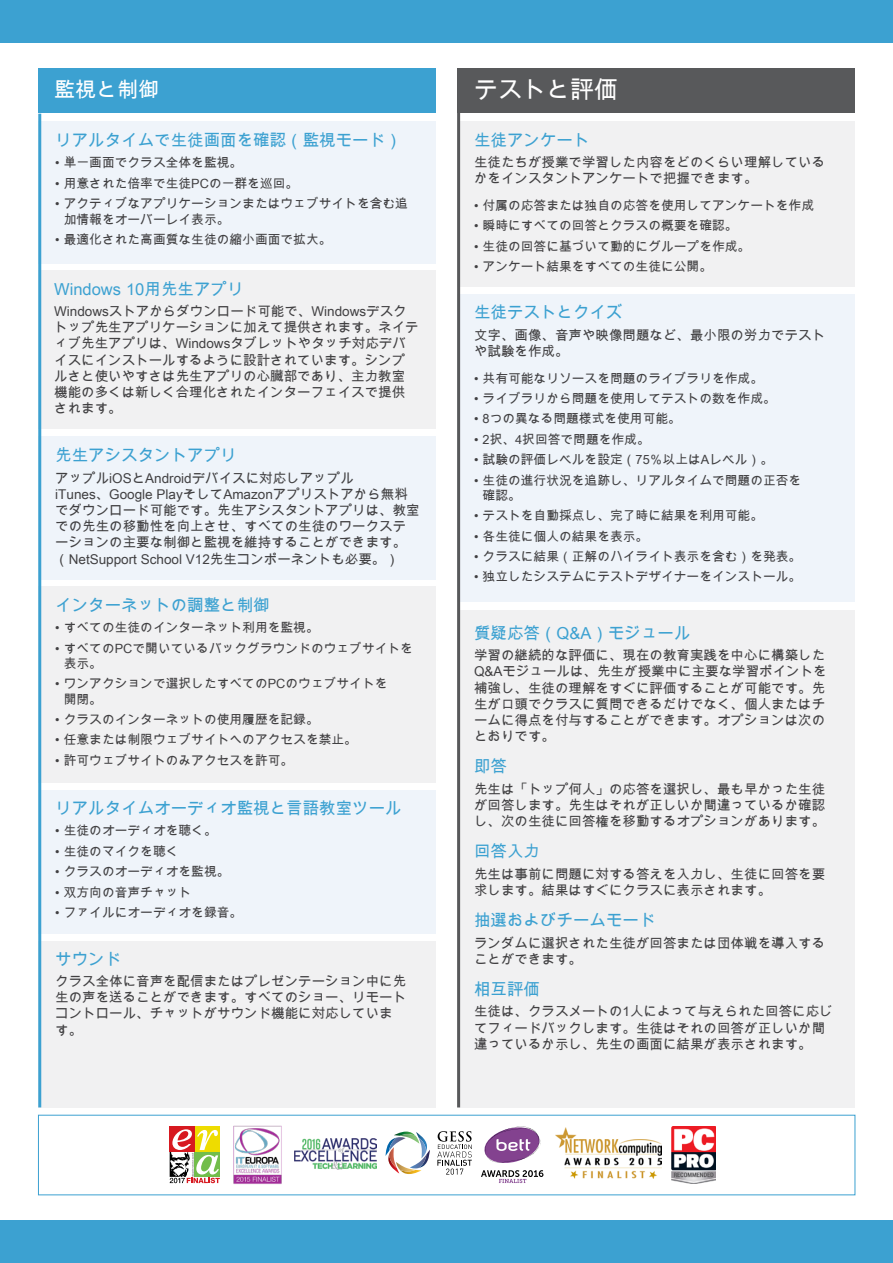
<style>
.page{position:relative;width:893px;height:1263px;background:#fff}
.page>*{position:absolute;margin:0;border:0;box-sizing:border-box;transform-origin:0 0}
.t1{font:24px "Arial Unicode MS";color:#fff}
.t2{font:21px "Arial Unicode MS";color:#fff}
.t3{font:16.5px "Arial Unicode MS";color:#3ca1d1}
.t4{font:13.5px/16.2px "Arial Unicode MS";color:#414042}
.t5{font:12.75px/15.3px "Arial Unicode MS";color:#414042}
</style>
<div class="page">
<div style="left:458px;top:610px;width:397px;height:497px;background:#f1f1f2"></div>
<div style="left:38px;top:270px;width:398px;height:159px;background:#f1f1f2"></div>
<div style="left:38px;top:121px;width:398px;height:143px;background:#eff4fa"></div>
<div style="left:0;top:1220px;width:893px;height:43px;background:#3ca1d1"></div>
<div style="left:0;top:0;width:893px;height:43px;background:#3ca1d1"></div>
<div style="left:38px;top:69px;width:398px;height:44px;background:#3ca1d1"></div>
<div style="left:38px;top:1115px;width:817px;height:80px;background:#fff;border:1px solid #3ca1d1"></div>
<div style="left:38px;top:436px;width:398px;height:143px;background:#eff4fa"></div>
<div style="left:38px;top:587px;width:398px;height:196px;background:#f1f1f2"></div>
<div style="left:38px;top:790px;width:397px;height:143px;background:#eff4fa"></div>
<div style="left:38px;top:941px;width:397px;height:166px;background:#f1f1f2"></div>
<div style="left:457px;top:121px;width:398px;height:166px;background:#f1f1f2"></div>
<div style="left:458px;top:295px;width:397px;height:307px;background:#eff4fa"></div>
<div style="left:458px;top:69px;width:397px;height:44px;background:#58595b"></div>
<hr style="left:457px;top:69px;width:3px;height:1038px;background:#58595b">
<hr style="left:38px;top:114px;width:3px;height:993px;background:#3ca1d1">
<div style="left:195px;top:1127px;width:25px;height:25px;background:#eedc00"></div>
<div style="left:170px;top:1127px;width:25px;height:25px;background:#d71920"></div>
<svg style="left:170px;top:1129px;width:50px;height:54px"></svg>
<img style="left:233px;top:1125px;width:49px;height:59px">
<img style="left:294px;top:1138px;width:82px;height:31px">
<svg style="left:386px;top:1131px;width:44px;height:43px"></svg>
<svg style="left:437px;top:1131px;width:35px;height:43px"></svg>
<svg style="left:481px;top:1126px;width:62px;height:57px"></svg>
<img style="left:555px;top:1128px;width:106px;height:50px">
<img style="left:672px;top:1126px;width:44px;height:58px">
<h2 class="t2" style="left:54px;top:74px;width:106px">監視と制御</h2>
<p class="t3" style="left:55px;top:128px;width:348px">リアルタイムで生徒画面を確認（監視モード）</p>
<p class="t5" style="left:55px;top:155px;width:188px">• 単一画面でクラス全体を監視。</p>
<p class="t5" style="left:55px;top:175px;width:244px">• 用意された倍率で生徒PCの一群を巡回。</p>
<p class="t5" style="left:64px;top:196px;width:346px;text-indent:-9px">• アクティブなアプリケーションまたはウェブサイトを含む追加情報をオーバーレイ表示。</p>
<p class="t5" style="left:55px;top:232px;width:278px">• 最適化された高画質な生徒の縮小画面で拡大。</p>
<p class="t3" style="left:54px;top:277px;width:191px">Windows 10用先生アプリ</p>
<p class="t4" style="left:54px;top:303px;width:366px">Windowsストアからダウンロード可能で、Windowsデスクトップ先生アプリケーションに加えて提供されます。ネイティブ先生アプリは、Windowsタブレットやタッチ対応デバイスにインストールするように設計されています。シンプルさと使いやすさは先生アプリの心臓部であり、主力教室機能の多くは新しく合理化されたインターフェイスで提供されます。</p>
<p class="t3" style="left:55px;top:443px;width:183px">先生アシスタントアプリ</p>
<p class="t4" style="left:55px;top:469px;width:366px">アップルiOSとAndroidデバイスに対応しアップル<br>iTunes、Google PlayそしてAmazonアプリストアから無料でダウンロード可能です。先生アシスタントアプリは、教室での先生の移動性を向上させ、すべての生徒のワークステーションの主要な制御と監視を維持することができます。（NetSupport School V12先生コンポーネントも必要。）</p>
<p class="t3" style="left:55px;top:593px;width:216px">インターネットの調整と制御</p>
<p class="t5" style="left:55px;top:620px;width:265px">• すべての生徒のインターネット利用を監視。</p>
<p class="t5" style="left:64px;top:640px;width:351px;text-indent:-9px">• すべてのPCで開いているバックグラウンドのウェブサイトを表示。</p>
<p class="t5" style="left:64px;top:676px;width:325px;text-indent:-9px">• ワンアクションで選択したすべてのPCのウェブサイトを開閉。</p>
<p class="t5" style="left:55px;top:712px;width:265px">• クラスのインターネットの使用履歴を記録。</p>
<p class="t5" style="left:55px;top:732px;width:303px">• 任意または制限ウェブサイトへのアクセスを禁止。</p>
<p class="t5" style="left:55px;top:752px;width:239px">• 許可ウェブサイトのみアクセスを許可。</p>
<p class="t3" style="left:55px;top:796px;width:348px">リアルタイムオーディオ監視と言語教室ツール</p>
<p class="t5" style="left:55px;top:823px;width:163px">• 生徒のオーディオを聴く。</p>
<p class="t5" style="left:55px;top:843px;width:125px">• 生徒のマイクを聴く</p>
<p class="t5" style="left:55px;top:864px;width:176px">• クラスのオーディオを監視。</p>
<p class="t5" style="left:55px;top:884px;width:137px">• 双方向の音声チャット</p>
<p class="t5" style="left:55px;top:904px;width:188px">• ファイルにオーディオを録音。</p>
<p class="t3" style="left:55px;top:947px;width:68px">サウンド</p>
<p class="t4" style="left:55px;top:973px;width:353px">クラス全体に音声を配信またはプレゼンテーション中に先生の声を送ることができます。すべてのショー、リモートコントロール、チャットがサウンド機能に対応しています。</p>
<h1 class="t1" style="left:474px;top:72px;width:145px">テストと評価</h1>
<p class="t3" style="left:474px;top:128px;width:117px">生徒アンケート</p>
<p class="t4" style="left:474px;top:154px;width:352px">生徒たちが授業で学習した内容をどのくらい理解しているかをインスタントアンケートで把握できます。</p>
<p class="t5" style="left:474px;top:197px;width:341px">• 付属の応答または独自の応答を使用してアンケートを作成</p>
<p class="t5" style="left:474px;top:218px;width:265px">• 瞬時にすべての回答とクラスの概要を確認。</p>
<p class="t5" style="left:474px;top:238px;width:278px">• 生徒の回答に基づいて動的にグループを作成。</p>
<p class="t5" style="left:474px;top:259px;width:239px">• アンケート結果をすべての生徒に公開。</p>
<p class="t3" style="left:474px;top:301px;width:150px">生徒テストとクイズ</p>
<p class="t4" style="left:474px;top:327px;width:352px">文字、画像、音声や映像問題など、最小限の労力でテストや試験を作成。</p>
<p class="t5" style="left:474px;top:370px;width:290px">• 共有可能なリソースを問題のライブラリを作成。</p>
<p class="t5" style="left:474px;top:390px;width:303px">• ライブラリから問題を使用してテストの数を作成。</p>
<p class="t5" style="left:474px;top:411px;width:208px">• 8つの異なる問題様式を使用可能。</p>
<p class="t5" style="left:474px;top:431px;width:177px">• 2択、4択回答で問題を作成。</p>
<p class="t5" style="left:474px;top:452px;width:300px">• 試験の評価レベルを設定（75％以上はAレベル）。</p>
<p class="t5" style="left:483px;top:472px;width:320px;text-indent:-9px">• 生徒の進行状況を追跡し、リアルタイムで問題の正否を確認。</p>
<p class="t5" style="left:474px;top:508px;width:290px">• テストを自動採点し、完了時に結果を利用可能。</p>
<p class="t5" style="left:474px;top:528px;width:176px">• 各生徒に個人の結果を表示。</p>
<p class="t5" style="left:474px;top:549px;width:329px">• クラスに結果（正解のハイライト表示を含む）を発表。</p>
<p class="t5" style="left:474px;top:569px;width:329px">• 独立したシステムにテストデザイナーをインストール。</p>
<p class="t3" style="left:474px;top:621px;width:218px">質疑応答（Q&amp;A）モジュール</p>
<p class="t4" style="left:474px;top:647px;width:354px;text-align:justify">学習の継続的な評価に、現在の教育実践を中心に構築したQ&amp;Aモジュールは、先生が授業中に主要な学習ポイントを補強し、生徒の理解をすぐに評価することが可能です。先生が口頭でクラスに質問できるだけでなく、個人またはチームに得点を付与することができます。オプションは次のとおりです。</p>
<p class="t3" style="left:474px;top:754px;width:34px">即答</p>
<p class="t4" style="left:474px;top:781px;width:352px;text-align:justify">先生は「トップ何人」の応答を選択し、最も早かった生徒が回答します。先生はそれが正しいか間違っているか確認し、次の生徒に回答権を移動するオプションがあります。</p>
<p class="t3" style="left:474px;top:839px;width:67px">回答入力</p>
<p class="t4" style="left:474px;top:865px;width:352px">先生は事前に問題に対する答えを入力し、生徒に回答を要求します。結果はすぐにクラスに表示されます。</p>
<p class="t3" style="left:474px;top:908px;width:183px">抽選およびチームモード</p>
<p class="t4" style="left:474px;top:934px;width:352px">ランダムに選択された生徒が回答または団体戦を導入することができます。</p>
<p class="t3" style="left:474px;top:977px;width:67px">相互評価</p>
<p class="t4" style="left:474px;top:1003px;width:360px">生徒は、クラスメートの1人によって与えられた回答に応じてフィードバックします。生徒はそれの回答が正しいか間違っているか示し、先生の画面に結果が表示されます。</p>
</div>
